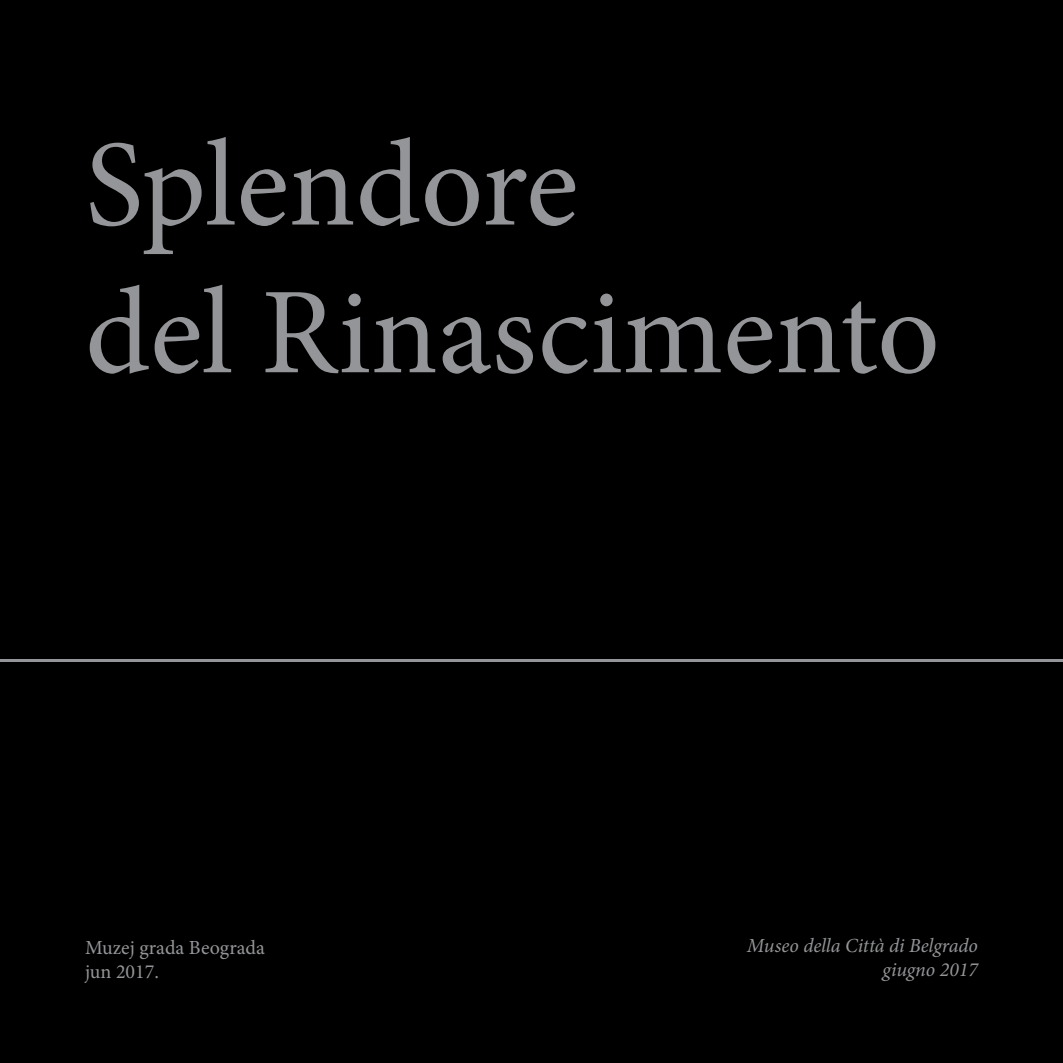
<style>
.page{position:relative;width:1063px;height:1063px;background:#000}
.page>*{position:absolute;margin:0;border:0;box-sizing:border-box;transform-origin:0 0}
.t1{font:123px/147.8px "Minion Pro";letter-spacing:-.005em;color:#939598}
.t2{font:italic 20px/24px "Minion Pro";letter-spacing:-.005em;color:#939598;text-align:right}
.t3{font:20px/24px "Minion Pro";color:#939598}
</style>
<div class="page">
<hr style="left:0;top:659px;width:1063px;height:2px;background:#939598">
<h1 class="t1" style="left:85px;top:112px;width:856px">Splendore<br>del Rinascimento</h1>
<p class="t3" style="left:85px;top:936px;width:181px">Muzej grada Beograda jun 2017.</p>
<p class="t2" style="left:747px;top:934px;width:232px">Museo della Città di Belgrado giugno 2017</p>
</div>
